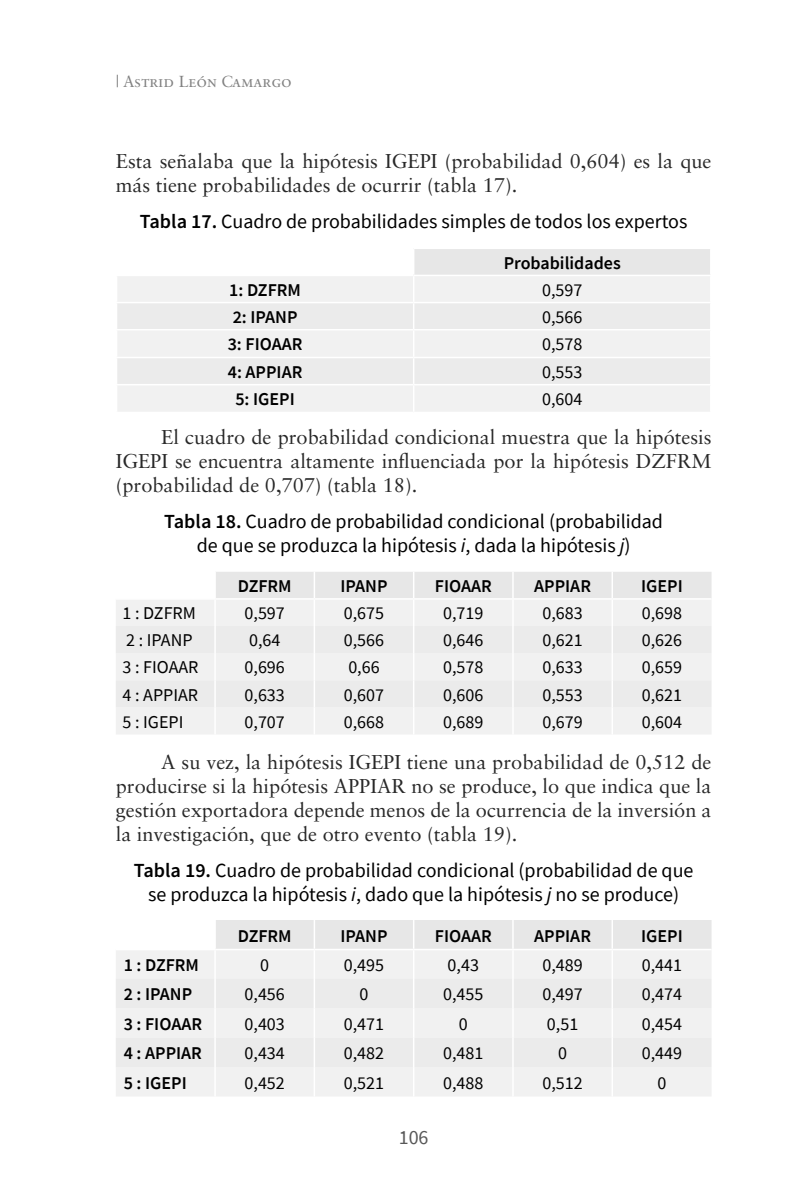
<style>
.page{position:relative;width:799px;height:1196px;background:#fff}
.page>*{position:absolute;margin:0;border:0;box-sizing:border-box;transform-origin:0 0}
.t1{font:20px/24px "Sabon";color:#282828;text-align:justify}
.t2{font:20px/24px "Source Sans Pro";color:#000;text-align:center}
.t3{font:20px "Source Sans Pro";color:#585858}
.t4{font:18px "Source Sans Pro";color:#000}
.t5{font:600 18px "Source Sans Pro";color:#000}
.t6{font:16px "Sabon Roman SC";color:#818181}
.s1{font-weight:600}
.s2{font-style:italic}
</style>
<div class="page">
<div style="left:413px;top:248px;width:297px;height:27px;background:#e7e7e7"></div>
<div style="left:118px;top:276px;width:591px;height:135px;background:#f1f1f1"></div>
<div style="left:117px;top:303px;width:592px;height:81px;background:#ebebeb"></div>
<hr style="left:413px;top:247px;width:298px;height:2px;background:#fff">
<hr style="left:709px;top:249px;width:2px;height:26px;background:#fff">
<hr style="left:116px;top:302px;width:297px;height:1px;background:#fff">
<hr style="left:413px;top:302px;width:298px;height:1px;background:#fff">
<hr style="left:116px;top:329px;width:297px;height:1px;background:#fff">
<hr style="left:413px;top:329px;width:298px;height:1px;background:#fff">
<hr style="left:116px;top:357px;width:297px;height:1px;background:#fff">
<hr style="left:413px;top:357px;width:298px;height:1px;background:#fff">
<hr style="left:116px;top:384px;width:297px;height:1px;background:#fff">
<hr style="left:413px;top:384px;width:298px;height:1px;background:#fff">
<svg style="left:413px;top:249px;width:1px;height:162px"></svg>
<div style="left:116px;top:600px;width:98px;height:134px;background:#f1f1f1"></div>
<div style="left:116px;top:626px;width:98px;height:81px;background:#ebebeb"></div>
<svg style="left:216px;top:572px;width:495px;height:162px"></svg>
<hr style="left:611px;top:571px;width:2px;height:27px;background:#fff">
<hr style="left:215px;top:598px;width:99px;height:1px;background:#fff">
<hr style="left:314px;top:598px;width:99px;height:1px;background:#fff">
<hr style="left:413px;top:598px;width:100px;height:1px;background:#fff">
<hr style="left:513px;top:598px;width:99px;height:1px;background:#fff">
<hr style="left:612px;top:598px;width:99px;height:1px;background:#fff">
<div style="left:116px;top:951px;width:595px;height:145px;background:#f1f1f1"></div>
<div style="left:116px;top:978px;width:595px;height:88px;background:#ebebeb"></div>
<hr style="left:214px;top:950px;width:2px;height:28px;background:#fff">
<svg style="left:216px;top:920px;width:495px;height:58px"></svg>
<hr style="left:611px;top:950px;width:2px;height:28px;background:#fff">
<hr style="left:214px;top:978px;width:2px;height:30px;background:#fff">
<hr style="left:313px;top:978px;width:2px;height:30px;background:#fff">
<hr style="left:413px;top:978px;width:1px;height:30px;background:#fff">
<hr style="left:512px;top:978px;width:1px;height:30px;background:#fff">
<hr style="left:611px;top:978px;width:2px;height:30px;background:#fff">
<hr style="left:214px;top:1008px;width:2px;height:29px;background:#fff">
<hr style="left:313px;top:1008px;width:2px;height:29px;background:#fff">
<hr style="left:611px;top:1008px;width:2px;height:29px;background:#fff">
<hr style="left:214px;top:1037px;width:2px;height:29px;background:#fff">
<hr style="left:313px;top:1037px;width:2px;height:29px;background:#fff">
<svg style="left:413px;top:1008px;width:1px;height:58px"></svg>
<svg style="left:512px;top:1008px;width:1px;height:58px"></svg>
<hr style="left:611px;top:1037px;width:2px;height:29px;background:#fff">
<hr style="left:214px;top:1066px;width:2px;height:30px;background:#fff">
<hr style="left:313px;top:1066px;width:2px;height:30px;background:#fff">
<hr style="left:413px;top:1066px;width:1px;height:30px;background:#fff">
<hr style="left:512px;top:1066px;width:1px;height:30px;background:#fff">
<hr style="left:611px;top:1066px;width:2px;height:30px;background:#fff">
<hr style="left:215px;top:948px;width:99px;height:2px;background:#fff">
<hr style="left:314px;top:948px;width:99px;height:2px;background:#fff">
<hr style="left:413px;top:948px;width:100px;height:2px;background:#fff">
<hr style="left:513px;top:948px;width:99px;height:2px;background:#fff">
<hr style="left:612px;top:948px;width:99px;height:2px;background:#fff">
<p class="t6" style="left:116px;top:72px;width:177px">| Astrid León Camargo</p>
<p class="t1" style="left:116px;top:149px;width:597px">Esta señalaba que la hipótesis IGEPI (probabilidad 0,604) es la que más tiene probabilidades de ocurrir (tabla 17).</p>
<p class="t2" style="left:140px;top:209px;width:548px"><span class="s1">Tabla 17.</span> Cuadro de probabilidades simples de todos los expertos</p>
<p class="t5" style="left:503px;top:251px;width:119px">Probabilidades</p>
<p class="t5" style="left:229px;top:278px;width:73px">1: DZFRM</p>
<p class="t4" style="left:542px;top:278px;width:42px">0,597</p>
<p class="t5" style="left:233px;top:305px;width:66px">2: IPANP</p>
<p class="t4" style="left:542px;top:305px;width:42px">0,566</p>
<p class="t5" style="left:228px;top:332px;width:76px">3: FIOAAR</p>
<p class="t4" style="left:542px;top:333px;width:42px">0,578</p>
<p class="t5" style="left:228px;top:360px;width:76px">4: APPIAR</p>
<p class="t4" style="left:542px;top:360px;width:42px">0,553</p>
<p class="t5" style="left:235px;top:387px;width:61px">5: IGEPI</p>
<p class="t4" style="left:542px;top:388px;width:42px">0,604</p>
<p class="t1" style="left:116px;top:425px;width:597px;text-indent:45px">El cuadro de probabilidad condicional muestra que la hipótesis IGEPI se encuentra altamente influenciada por la hipótesis DZFRM (probabilidad de 0,707) (tabla 18).</p>
<p class="t2" style="left:164px;top:509px;width:500px"><span class="s1">Tabla 18.</span> Cuadro de probabilidad condicional (probabilidad de que se produzca la hipótesis <span class="s2">i</span>, dada la hipótesis <span class="s2">j</span>)</p>
<p class="t5" style="left:238px;top:574px;width:55px">DZFRM</p>
<p class="t5" style="left:340px;top:574px;width:48px">IPANP</p>
<p class="t5" style="left:435px;top:574px;width:58px">FIOAAR</p>
<p class="t5" style="left:534px;top:574px;width:58px">APPIAR</p>
<p class="t5" style="left:641px;top:574px;width:43px">IGEPI</p>
<p class="t4" style="left:123px;top:601px;width:75px">1 : DZFRM</p>
<p class="t4" style="left:244px;top:601px;width:42px">0,597</p>
<p class="t4" style="left:344px;top:601px;width:42px">0,675</p>
<p class="t4" style="left:443px;top:601px;width:42px">0,719</p>
<p class="t4" style="left:542px;top:601px;width:42px">0,683</p>
<p class="t4" style="left:641px;top:601px;width:42px">0,698</p>
<p class="t4" style="left:126px;top:628px;width:68px">2 : IPANP</p>
<p class="t4" style="left:249px;top:628px;width:33px">0,64</p>
<p class="t4" style="left:344px;top:628px;width:42px">0,566</p>
<p class="t4" style="left:443px;top:628px;width:42px">0,646</p>
<p class="t4" style="left:542px;top:628px;width:42px">0,621</p>
<p class="t4" style="left:641px;top:628px;width:42px">0,626</p>
<p class="t4" style="left:123px;top:656px;width:77px">3 : FIOAAR</p>
<p class="t4" style="left:244px;top:656px;width:42px">0,696</p>
<p class="t4" style="left:348px;top:656px;width:33px">0,66</p>
<p class="t4" style="left:443px;top:656px;width:42px">0,578</p>
<p class="t4" style="left:542px;top:656px;width:42px">0,633</p>
<p class="t4" style="left:641px;top:656px;width:42px">0,659</p>
<p class="t4" style="left:123px;top:683px;width:77px">4 : APPIAR</p>
<p class="t4" style="left:244px;top:683px;width:42px">0,633</p>
<p class="t4" style="left:344px;top:683px;width:42px">0,607</p>
<p class="t4" style="left:443px;top:683px;width:42px">0,606</p>
<p class="t4" style="left:542px;top:683px;width:42px">0,553</p>
<p class="t4" style="left:641px;top:683px;width:42px">0,621</p>
<p class="t4" style="left:123px;top:710px;width:62px">5 : IGEPI</p>
<p class="t4" style="left:244px;top:710px;width:42px">0,707</p>
<p class="t4" style="left:344px;top:710px;width:42px">0,668</p>
<p class="t4" style="left:443px;top:710px;width:42px">0,689</p>
<p class="t4" style="left:542px;top:710px;width:42px">0,679</p>
<p class="t4" style="left:641px;top:710px;width:42px">0,604</p>
<p class="t1" style="left:116px;top:749px;width:597px;text-indent:45px">A su vez, la hipótesis IGEPI tiene una probabilidad de 0,512 de producirse si la hipótesis APPIAR no se produce, lo que indica que la gestión exportadora depende menos de la ocurrencia de la inversión a la investigación, que de otro evento (tabla 19).</p>
<p class="t2" style="left:134px;top:857px;width:561px"><span class="s1">Tabla 19.</span> Cuadro de probabilidad condicional (probabilidad de que se produzca la hipótesis <span class="s2">i</span>, dado que la hipótesis <span class="s2">j</span> no se produce)</p>
<p class="t5" style="left:238px;top:923px;width:55px">DZFRM</p>
<p class="t5" style="left:340px;top:923px;width:48px">IPANP</p>
<p class="t5" style="left:435px;top:923px;width:58px">FIOAAR</p>
<p class="t5" style="left:534px;top:923px;width:58px">APPIAR</p>
<p class="t5" style="left:641px;top:923px;width:43px">IGEPI</p>
<p class="t5" style="left:124px;top:953px;width:77px">1 : DZFRM</p>
<p class="t4" style="left:260px;top:953px;width:10px">0</p>
<p class="t4" style="left:344px;top:953px;width:42px">0,495</p>
<p class="t4" style="left:447px;top:953px;width:33px">0,43</p>
<p class="t4" style="left:542px;top:953px;width:42px">0,489</p>
<p class="t4" style="left:641px;top:953px;width:42px">0,441</p>
<p class="t5" style="left:124px;top:982px;width:70px">2 : IPANP</p>
<p class="t4" style="left:244px;top:982px;width:42px">0,456</p>
<p class="t4" style="left:359px;top:982px;width:10px">0</p>
<p class="t4" style="left:443px;top:982px;width:42px">0,455</p>
<p class="t4" style="left:542px;top:982px;width:42px">0,497</p>
<p class="t4" style="left:641px;top:982px;width:42px">0,474</p>
<p class="t5" style="left:124px;top:1011px;width:80px">3 : FIOAAR</p>
<p class="t4" style="left:244px;top:1012px;width:42px">0,403</p>
<p class="t4" style="left:344px;top:1012px;width:42px">0,471</p>
<p class="t4" style="left:458px;top:1012px;width:10px">0</p>
<p class="t4" style="left:546px;top:1012px;width:33px">0,51</p>
<p class="t4" style="left:641px;top:1012px;width:42px">0,454</p>
<p class="t5" style="left:124px;top:1041px;width:80px">4 : APPIAR</p>
<p class="t4" style="left:244px;top:1041px;width:42px">0,434</p>
<p class="t4" style="left:344px;top:1041px;width:42px">0,482</p>
<p class="t4" style="left:443px;top:1041px;width:42px">0,481</p>
<p class="t4" style="left:558px;top:1041px;width:10px">0</p>
<p class="t4" style="left:641px;top:1041px;width:42px">0,449</p>
<p class="t5" style="left:124px;top:1070px;width:64px">5 : IGEPI</p>
<p class="t4" style="left:244px;top:1070px;width:42px">0,452</p>
<p class="t4" style="left:344px;top:1070px;width:42px">0,521</p>
<p class="t4" style="left:443px;top:1070px;width:42px">0,488</p>
<p class="t4" style="left:542px;top:1070px;width:42px">0,512</p>
<p class="t4" style="left:657px;top:1070px;width:10px">0</p>
<p class="t3" style="left:398px;top:1124px;width:31px">106</p>
</div>
